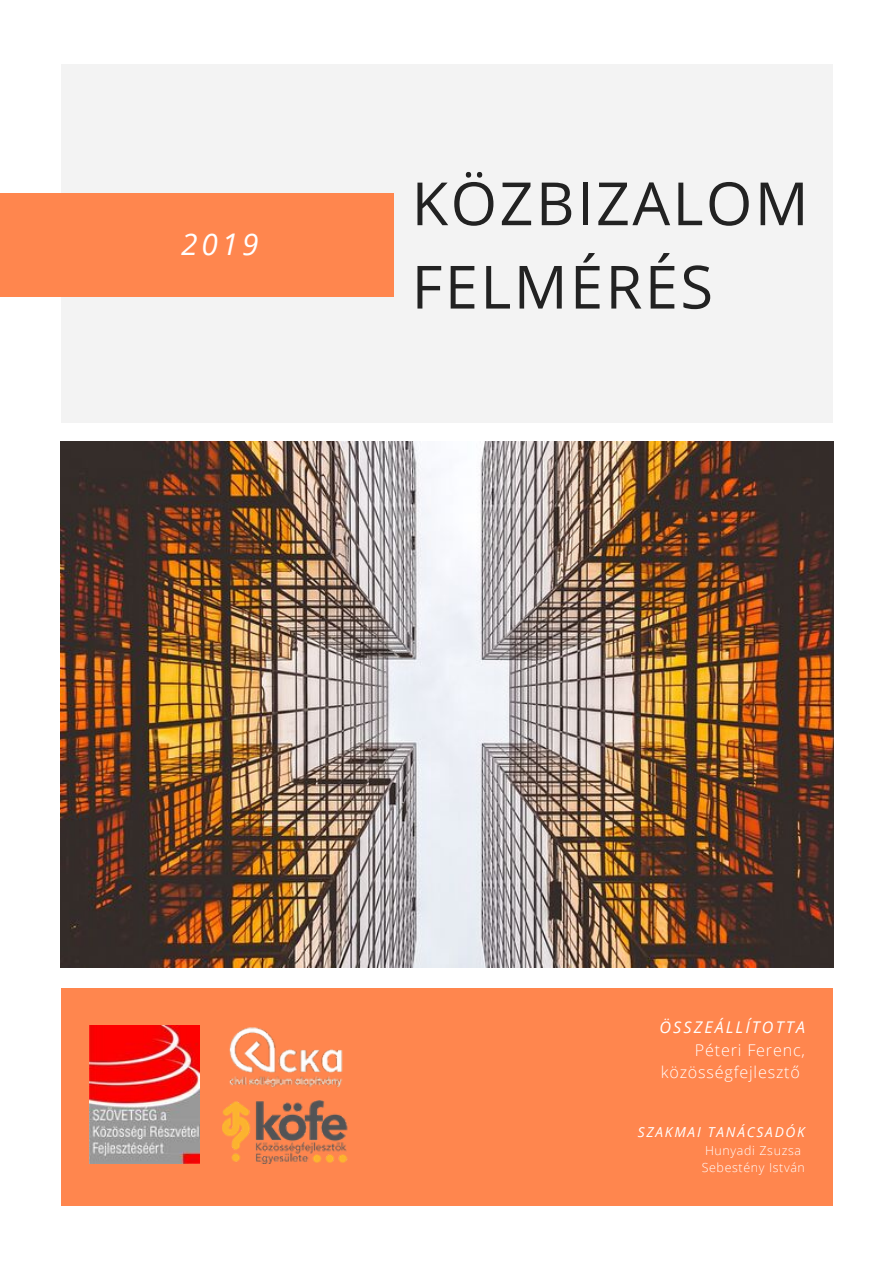
<style>
.page{position:relative;width:894px;height:1264px;background:#fff}
.page>*{position:absolute;margin:0;border:0;box-sizing:border-box;transform-origin:0 0}
.t1{font:59.55px/83.2px "Open Sans";letter-spacing:.04em;color:#222}
.t2{font:italic 29.85px "Open Sans";color:#fff}
.t3{font:300 16.2px/21.9px "Open Sans";letter-spacing:.05em;color:#fff}
.t4{font:italic 16.2px "Open Sans";letter-spacing:.13em;color:#fff}
.t5{font:italic 13.8px "Open Sans";letter-spacing:.13em;color:#fff}
.t6{font:300 12.45px/17.1px "Open Sans";letter-spacing:.05em;color:#fff}
</style>
<div class="page">
<div style="left:61px;top:988px;width:771px;height:217px;background:#ff864e"></div>
<div style="left:61px;top:64px;width:771px;height:358px;background:#f3f3f3"></div>
<img style="left:61px;top:441px;width:772px;height:526px">
<div style="left:0;top:194px;width:394px;height:102px;background:#ff864e"></div>
<img style="left:222px;top:1100px;width:126px;height:63px">
<img style="left:229px;top:1027px;width:114px;height:60px">
<img style="left:89px;top:1025px;width:111px;height:138px">
<h2 class="t2" style="left:181px;top:223px;width:79px">2019</h2>
<h1 class="t1" style="left:411px;top:160px;width:398px">KÖZBIZALOM<br>FELMÉRÉS</h1>
<p class="t4" style="left:659px;top:1016px;width:147px">ÖSSZEÁLLÍTOTTA</p>
<p class="t3" style="left:660px;top:1039px;width:146px;text-indent:34px">Péteri Ferenc, közösségfejlesztő</p>
<p class="t5" style="left:637px;top:1121px;width:169px">SZAKMAI TANÁCSADÓK</p>
<p class="t6" style="left:701px;top:1141px;width:105px">Hunyadi Zsuzsa<br>Sebestény István</p>
</div>
